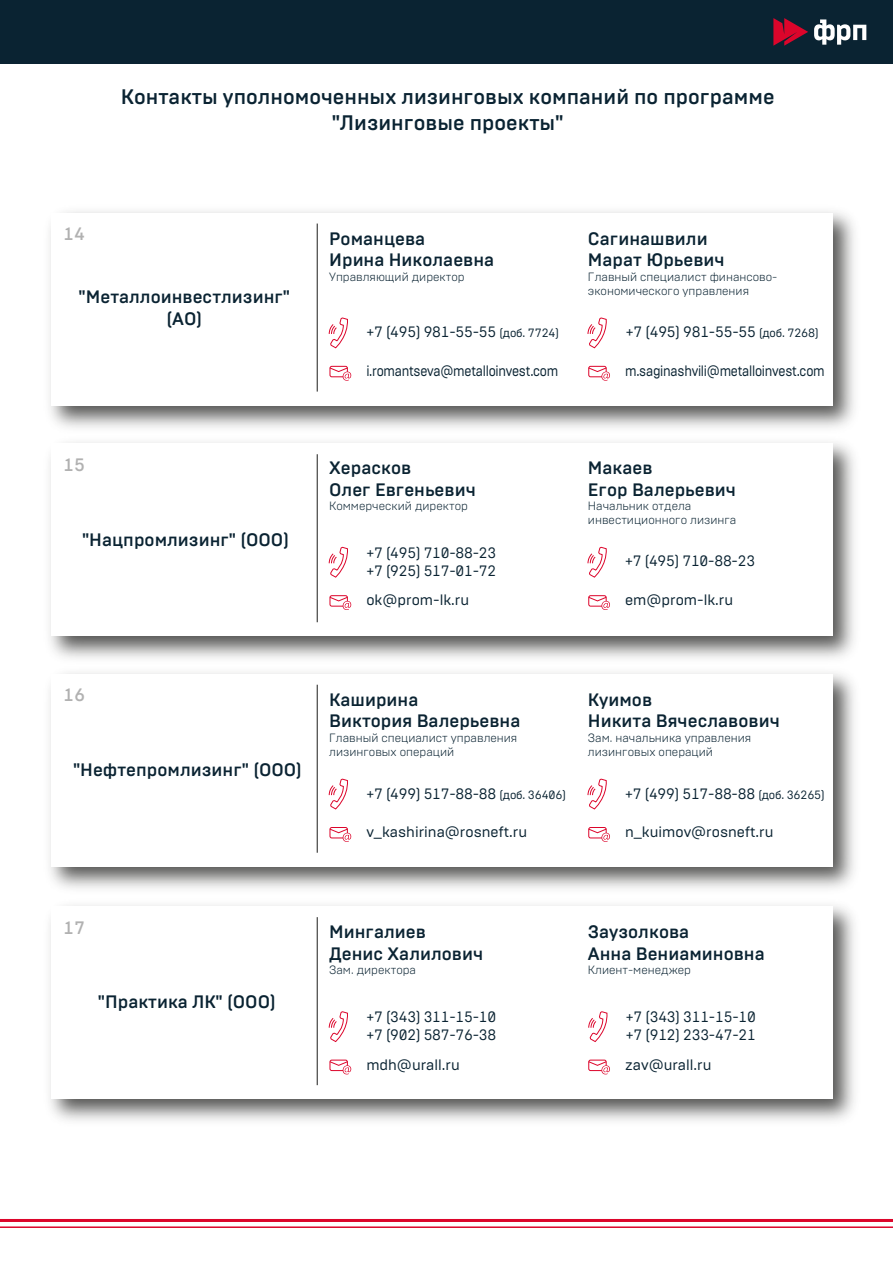
<style>
.page{position:relative;width:893px;height:1263px;background:#fff}
.page>*{position:absolute;margin:0;border:0;box-sizing:border-box;transform-origin:0 0}
.t1{font:500 21px/25.2px "Brutal Type";color:#0a2332;text-align:center}
.t2{font:500 18px/21.6px "Brutal Type";color:#0a2332}
.t3{font:500 18px "Brutal Type";color:#b1b1b1}
.t4{font:15px/18px "Brutal Type";letter-spacing:-.015em;color:#0a2332}
.t5{font:15px "Brutal Type";letter-spacing:-.015em;color:#0a2332;scale:.87 1}
.t6{font:300 12px/14.4px "Brutal Type";color:#0a2332}
.s1{font-size:12px}
</style>
<div class="page">
<div style="left:0;top:0;width:893px;height:64px;background:#0a2332"></div>
<hr style="left:0;top:1219px;width:893px;height:3px;background:#dc052b">
<hr style="left:0;top:1226px;width:893px;height:2px;background:#dc052b">
<svg style="left:773px;top:18px;width:35px;height:28px"></svg>
<svg style="left:814px;top:19px;width:52px;height:26px"></svg>
<img style="left:50px;top:211px;width:804px;height:217px">
<div style="left:51px;top:213px;width:781px;height:192px;background:#fff"></div>
<hr style="left:317px;top:224px;width:1px;height:168px;background:#1d1d1b">
<svg style="left:328px;top:317px;width:20px;height:32px"></svg>
<svg style="left:329px;top:366px;width:22px;height:15px"></svg>
<svg style="left:587px;top:317px;width:20px;height:32px"></svg>
<svg style="left:588px;top:366px;width:22px;height:15px"></svg>
<img style="left:50px;top:905px;width:804px;height:216px">
<div style="left:51px;top:907px;width:781px;height:192px;background:#fff"></div>
<hr style="left:317px;top:917px;width:1px;height:168px;background:#1d1d1b">
<svg style="left:328px;top:1011px;width:20px;height:31px"></svg>
<svg style="left:329px;top:1059px;width:22px;height:15px"></svg>
<svg style="left:588px;top:1011px;width:20px;height:31px"></svg>
<svg style="left:588px;top:1059px;width:22px;height:15px"></svg>
<img style="left:50px;top:673px;width:804px;height:216px">
<div style="left:51px;top:674px;width:781px;height:192px;background:#fff"></div>
<hr style="left:317px;top:685px;width:1px;height:168px;background:#1d1d1b">
<svg style="left:328px;top:779px;width:20px;height:31px"></svg>
<svg style="left:329px;top:827px;width:22px;height:15px"></svg>
<svg style="left:587px;top:779px;width:20px;height:31px"></svg>
<svg style="left:588px;top:827px;width:22px;height:15px"></svg>
<img style="left:50px;top:442px;width:804px;height:217px">
<div style="left:51px;top:444px;width:781px;height:192px;background:#fff"></div>
<hr style="left:317px;top:454px;width:1px;height:168px;background:#1d1d1b">
<svg style="left:328px;top:547px;width:20px;height:31px"></svg>
<svg style="left:329px;top:595px;width:22px;height:15px"></svg>
<svg style="left:587px;top:547px;width:20px;height:31px"></svg>
<svg style="left:588px;top:595px;width:22px;height:15px"></svg>
<p class="t3" style="left:63px;top:223px;width:24px">14</p>
<h1 class="t1" style="left:121px;top:85px;width:655px">Контакты уполномоченных лизинговых компаний по программе "Лизинговые проекты"</h1>
<p class="t2" style="left:329px;top:228px;width:167px">Романцева<br>Ирина Николаевна</p>
<p class="t2" style="left:588px;top:228px;width:138px">Сагинашвили<br>Марат Юрьевич</p>
<p class="t2" style="left:79px;top:286px;width:213px;text-align:center">"Металлоинвестлизинг" (АО)</p>
<p class="t3" style="left:63px;top:453px;width:24px">15</p>
<p class="t2" style="left:82px;top:529px;width:208px">"Нацпромлизинг" (ООО)</p>
<p class="t6" style="left:329px;top:269px;width:137px">Управляющий директор</p>
<p class="t6" style="left:588px;top:269px;width:191px">Главный специалист финансово&shy;экономического управления</p>
<p class="t4" style="left:366px;top:323px;width:194px">+7 (495) 981-55-55 <span class="s1">(доб. 7724)</span></p>
<p class="t5" style="left:366px;top:362px;width:222px">i.romantseva@metalloinvest.com</p>
<p class="t4" style="left:626px;top:323px;width:194px">+7 (495) 981-55-55 <span class="s1">(доб. 7268)</span></p>
<p class="t5" style="left:625px;top:362px;width:231px">m.saginashvili@metalloinvest.com</p>
<p class="t2" style="left:329px;top:457px;width:148px">Херасков<br>Олег Евгеньевич</p>
<p class="t6" style="left:329px;top:498px;width:140px">Коммерческий директор</p>
<p class="t4" style="left:366px;top:544px;width:132px">+7 (495) 710-88-23 +7 (925) 517-01-72</p>
<p class="t4" style="left:366px;top:591px;width:104px">ok@prom-lk.ru</p>
<p class="t2" style="left:588px;top:457px;width:150px">Макаев<br>Егор Валерьевич</p>
<p class="t6" style="left:588px;top:498px;width:150px">Начальник отдела инвестиционного лизинга</p>
<p class="t4" style="left:625px;top:552px;width:132px">+7 (495) 710-88-23</p>
<p class="t4" style="left:625px;top:591px;width:110px">em@prom-lk.ru</p>
<p class="t3" style="left:63px;top:684px;width:24px">16</p>
<p class="t2" style="left:73px;top:759px;width:230px">"Нефтепромлизинг" (ООО)</p>
<p class="t2" style="left:329px;top:689px;width:193px">Каширина<br>Виктория Валерьевна</p>
<p class="t2" style="left:588px;top:689px;width:193px">Куимов<br>Никита Вячеславович</p>
<p class="t6" style="left:329px;top:730px;width:190px">Главный специалист управления лизинговых операций</p>
<p class="t6" style="left:588px;top:730px;width:165px">Зам. начальника управления лизинговых операций</p>
<p class="t4" style="left:366px;top:785px;width:201px">+7 (499) 517-88-88 <span class="s1">(доб. 36406)</span></p>
<p class="t4" style="left:625px;top:785px;width:201px">+7 (499) 517-88-88 <span class="s1">(доб. 36265)</span></p>
<p class="t4" style="left:366px;top:823px;width:162px">v_kashirina@rosneft.ru</p>
<p class="t4" style="left:625px;top:823px;width:150px">n_kuimov@rosneft.ru</p>
<p class="t3" style="left:63px;top:916px;width:24px">17</p>
<p class="t2" style="left:98px;top:991px;width:179px">"Практика ЛК" (ООО)</p>
<p class="t2" style="left:329px;top:921px;width:156px">Мингалиев<br>Денис Халилович</p>
<p class="t6" style="left:329px;top:963px;width:88px">Зам. директора</p>
<p class="t2" style="left:588px;top:921px;width:178px">Заузолкова<br>Анна Вениаминовна</p>
<p class="t6" style="left:588px;top:963px;width:105px">Клиент-менеджер</p>
<p class="t4" style="left:366px;top:1008px;width:132px">+7 (343) 311-15-10 +7 (902) 587-76-38</p>
<p class="t4" style="left:626px;top:1008px;width:132px">+7 (343) 311-15-10 +7 (912) 233-47-21</p>
<p class="t4" style="left:366px;top:1056px;width:95px">mdh@urall.ru</p>
<p class="t4" style="left:625px;top:1056px;width:88px">zav@urall.ru</p>
</div>
